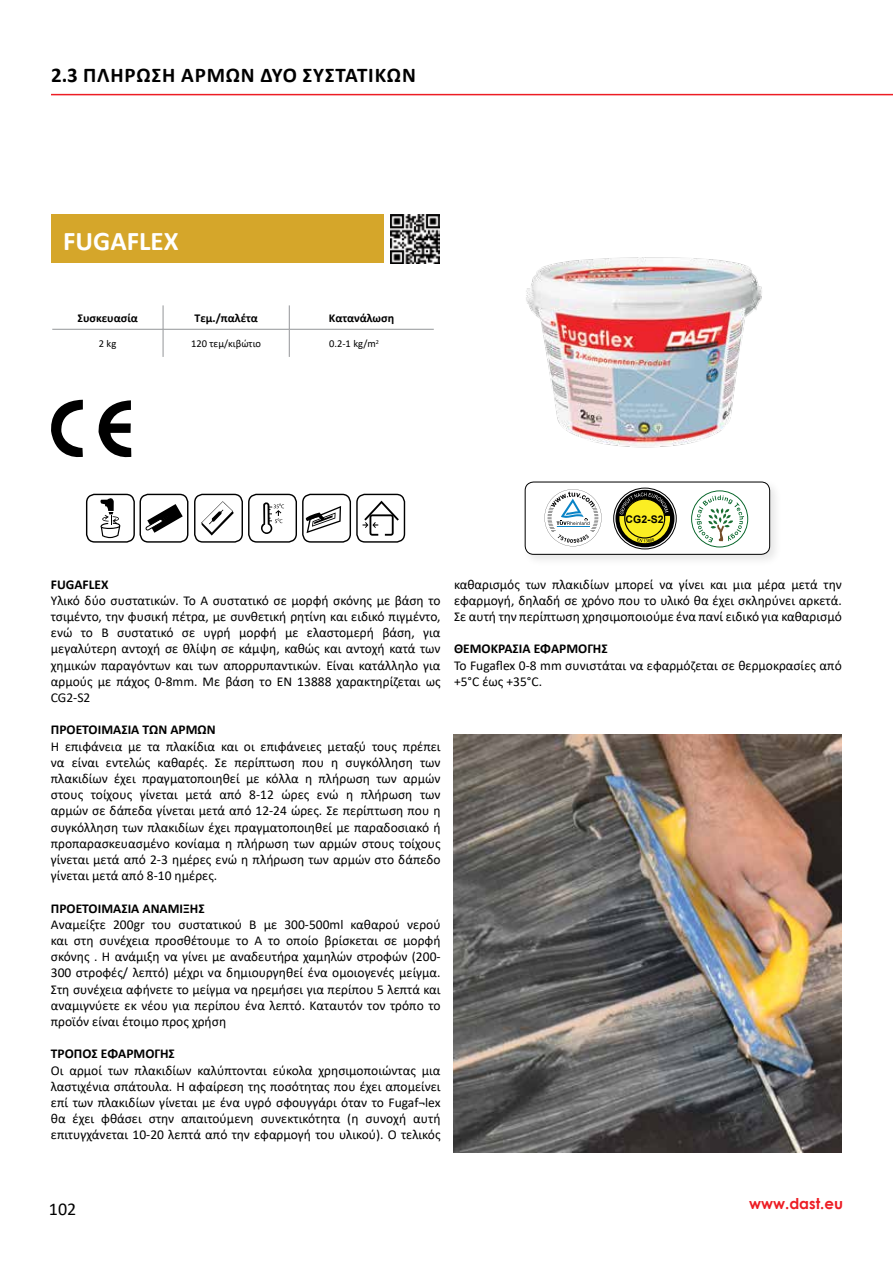
<style>
.page{position:relative;width:893px;height:1263px;background:#fff}
.page>*{position:absolute;margin:0;border:0;box-sizing:border-box;transform-origin:0 0}
.t1{font:700 27px "Calibri";color:#fff}
.t2{font:700 21px "Calibri";letter-spacing:.04em;color:#000}
.t3{font:18px "Calibri";color:#000}
.t4{font:700 15px "Century Gothic";color:#ed1d24}
.t5{font:13.5px/16.2px "Calibri";color:#000;text-align:justify}
.t6{font:700 13.5px "Calibri";color:#000}
.t7{font:700 12px "Calibri";color:#000}
.t8{font:10.5px "Calibri";color:#000}
.t9{font:700 10.5px "Arial";color:#000}
</style>
<div class="page">
<hr style="left:51px;top:94px;width:842px;height:1px;background:#ed1d24">
<div style="left:51px;top:214px;width:333px;height:49px;background:#d5a62a"></div>
<div style="left:140px;top:494px;width:48px;height:49px;border:1px solid #000;border-radius:8px"></div>
<div style="left:302px;top:494px;width:49px;height:49px;border:1px solid #000;border-radius:8px"></div>
<div style="left:86px;top:494px;width:49px;height:49px;border:1px solid #000;border-radius:8px"></div>
<svg style="left:100px;top:498px;width:21px;height:40px"></svg>
<div style="left:248px;top:494px;width:49px;height:49px;border:1px solid #000;border-radius:8px"></div>
<svg style="left:261px;top:502px;width:23px;height:32px"></svg>
<div style="left:194px;top:494px;width:49px;height:49px;border:1px solid #000;border-radius:8px"></div>
<div style="left:356px;top:494px;width:49px;height:49px;border:1px solid #000;border-radius:8px"></div>
<svg style="left:363px;top:501px;width:36px;height:35px"></svg>
<svg style="left:306px;top:506px;width:35px;height:27px"></svg>
<svg style="left:145px;top:504px;width:38px;height:29px"></svg>
<svg style="left:201px;top:501px;width:33px;height:34px"></svg>
<div style="left:521px;top:478px;width:261px;height:89px;background:#000;opacity:.1"></div>
<div style="left:525px;top:482px;width:245px;height:72px;background:#fff;border-radius:9px"></div>
<div style="left:525px;top:482px;width:245px;height:72px;border:1px solid #000;border-radius:9px"></div>
<div style="left:613px;top:488px;width:63px;height:61px;border:1px solid #000;border-radius:50%"></div>
<svg style="left:615px;top:490px;width:59px;height:57px"></svg>
<div style="left:619px;top:494px;width:51px;height:49px;background:#fbee23;border-radius:50%"></div>
<div style="left:624px;top:498px;width:41px;height:40px;border:1px solid #000;border-radius:50%"></div>
<svg style="left:618px;top:491px;width:54px;height:25px"></svg>
<svg style="left:637px;top:538px;width:17px;height:4px"></svg>
<img style="left:391px;top:214px;width:49px;height:49px">
<svg style="left:691px;top:490px;width:57px;height:57px"></svg>
<svg style="left:544px;top:489px;width:58px;height:57px"></svg>
<img style="left:526px;top:257px;width:236px;height:191px">
<img style="left:453px;top:735px;width:388px;height:417px">
<svg style="left:51px;top:400px;width:32px;height:57px"></svg>
<svg style="left:98px;top:400px;width:33px;height:58px"></svg>
<svg style="left:163px;top:305px;width:1px;height:52px"></svg>
<svg style="left:289px;top:305px;width:1px;height:52px"></svg>
<hr style="left:163px;top:329px;width:126px;height:1px;background:#939598">
<hr style="left:52px;top:329px;width:111px;height:1px;background:#939598">
<hr style="left:289px;top:329px;width:145px;height:1px;background:#939598">
<h2 class="t2" style="left:51px;top:60px;width:366px">2.3 ΠΛΗΡΩΣΗ ΑΡΜΩΝ ΔΥΟ ΣΥΣΤΑΤΙΚΩΝ</h2>
<h1 class="t1" style="left:63px;top:222px;width:117px">FUGAFLEX</h1>
<p class="t7" style="left:77px;top:309px;width:62px">Συσκευασία</p>
<p class="t7" style="left:194px;top:309px;width:65px">Τεμ./παλέτα</p>
<p class="t7" style="left:329px;top:309px;width:67px">Κατανάλωση</p>
<p class="t8" style="left:99px;top:336px;width:19px">2 kg</p>
<p class="t8" style="left:191px;top:336px;width:71px">120 τεμ/κιβώτιο</p>
<p class="t8" style="left:329px;top:336px;width:51px">0.2-1 kg/m<sup>2</sup></p>
<p class="t9" style="left:626px;top:512px;width:39px">CG2-S2</p>
<p class="t6" style="left:51px;top:574px;width:59px">FUGAFLEX</p>
<p class="t5" style="left:51px;top:592px;width:391px">Υλικό δύο συστατικών. Το Α συστατικό σε μορφή σκόνης με βάση το τσιμέντο, την φυσική πέτρα, με συνθετική ρητίνη και ειδικό πιγμέντο, ενώ το Β συστατικό σε υγρή μορφή με ελαστομερή βάση, για μεγαλύτερη αντοχή σε θλίψη σε κάμψη, καθώς και αντοχή κατά των χημικών παραγόντων και των απορρυπαντικών. Είναι κατάλληλο για αρμούς με πάχος 0-8mm. Με βάση το EN 13888 χαρακτηρίζεται ως CG2-S2</p>
<p class="t6" style="left:51px;top:720px;width:166px">ΠΡΟΕΤΟΙΜΑΣΙΑ ΤΩΝ ΑΡΜΩΝ</p>
<p class="t5" style="left:51px;top:738px;width:391px">Η επιφάνεια με τα πλακίδια και οι επιφάνειες μεταξύ τους πρέπει να είναι εντελώς καθαρές. Σε περίπτωση που η συγκόλληση των πλακιδίων έχει πραγματοποιηθεί με κόλλα η πλήρωση των αρμών στους τοίχους γίνεται μετά από 8-12 ώρες ενώ η πλήρωση των αρμών σε δάπεδα γίνεται μετά από 12-24 ώρες. Σε περίπτωση που η συγκόλληση των πλακιδίων έχει πραγματοποιηθεί με παραδοσιακό ή προπαρασκευασμένο κονίαμα η πλήρωση των αρμών στους τοίχους γίνεται μετά από 2-3 ημέρες ενώ η πλήρωση των αρμών στο δάπεδο γίνεται μετά από 8-10 ημέρες.</p>
<p class="t6" style="left:51px;top:898px;width:155px">ΠΡΟΕΤΟΙΜΑΣΙΑ ΑΝΑΜΙΞΗΣ</p>
<p class="t5" style="left:51px;top:916px;width:391px">Αναμείξτε 200gr του συστατικού Β με 300-500ml καθαρού νερού και στη συνέχεια προσθέτουμε το Α το οποίο βρίσκεται σε μορφή σκόνης . Η ανάμιξη να γίνει με αναδευτήρα χαμηλών στροφών (200- 300 στροφές/ λεπτό) μέχρι να δημιουργηθεί ένα ομοιογενές μείγμα.<br>Στη συνέχεια αφήνετε το μείγμα να ηρεμήσει για περίπου 5 λεπτά και αναμιγνύετε εκ νέου για περίπου ένα λεπτό. Καταυτόν τον τρόπο το προϊόν είναι έτοιμο προς χρήση</p>
<p class="t6" style="left:51px;top:1044px;width:126px">ΤΡΟΠΟΣ ΕΦΑΡΜΟΓΗΣ</p>
<p class="t5" style="left:51px;top:1062px;width:391px">Οι αρμοί των πλακιδίων καλύπτονται εύκολα χρησιμοποιώντας μια λαστιχένια σπάτουλα. Η αφαίρεση της ποσότητας που έχει απομείνει επί των πλακιδίων γίνεται με ένα υγρό σφουγγάρι όταν το Fugaf¬lex θα έχει φθάσει στην απαιτούμενη συνεκτικότητα (η συνοχή αυτή επιτυγχάνεται 10-20 λεπτά από την εφαρμογή του υλικού). Ο τελικός</p>
<p class="t5" style="left:454px;top:576px;width:389px">καθαρισμός των πλακιδίων μπορεί να γίνει και μια μέρα μετά την εφαρμογή, δηλαδή σε χρόνο που το υλικό θα έχει σκληρύνει αρκετά.<br>Σε αυτή την περίπτωση χρησιμοποιούμε ένα πανί ειδικό για καθαρισμό</p>
<p class="t6" style="left:454px;top:639px;width:155px">ΘΕΜΟΚΡΑΣΙΑ ΕΦΑΡΜΟΓΗΣ</p>
<p class="t5" style="left:454px;top:657px;width:389px">Το Fugaflex 0-8 mm συνιστάται να εφαρμόζεται σε θερμοκρασίες από +5°C έως +35°C.</p>
<h3 class="t3" style="left:49px;top:1196px;width:29px">102</h3>
<p class="t4" style="left:749px;top:1192px;width:95px">www.dast.eu</p>
</div>
